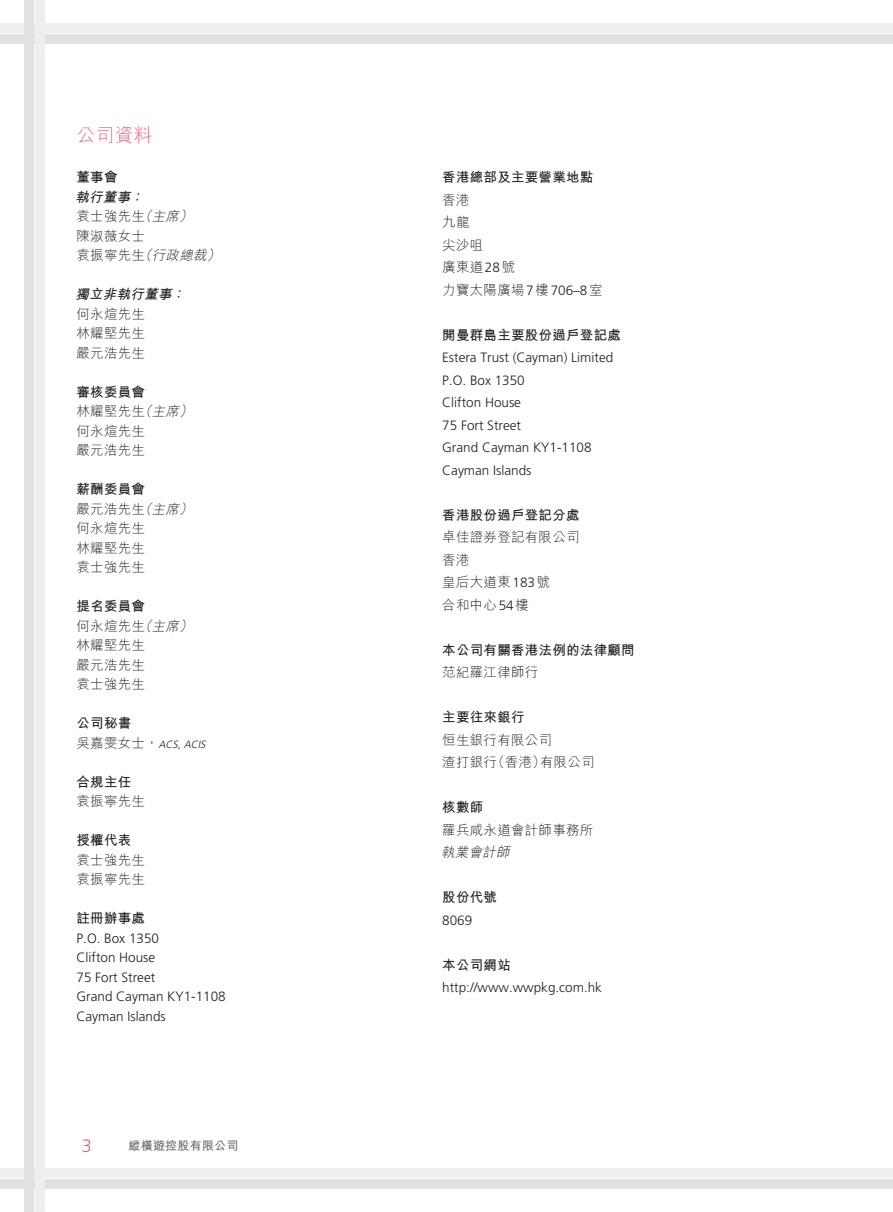
<style>
.page{position:relative;width:893px;height:1212px;background:#fff}
.page>*{position:absolute;margin:0;border:0;box-sizing:border-box;transform-origin:0 0}
.t1{font:300 18.75px "M Hei HK";color:#f05e7b}
.t2{font:300 18px "Frutiger LT Std";color:#f05e7b}
.t3{font:300 13.5px/19.5px "M Hei HK";letter-spacing:.02em;color:#231f20}
.t4{font:300 13.5px/22.5px "Frutiger LT Std";color:#231f20}
.t5{font:700 13.5px "M Hei HK";letter-spacing:.02em;color:#231f20}
.t6{font:italic 700 13.5px "M Hei HK";color:#231f20}
.t7{font:italic 300 13.5px "M Hei HK";color:#231f20}
.t8{font:700 12px "M Hei HK";letter-spacing:.02em;color:#6c6d70}
.t9{font:italic 300 10.5px "Frutiger LT Std";color:#231f20}
.s1{font-weight:700;font-style:italic}
.s2{font-style:italic}
.s3{font-weight:700}
.s4{font-family:"M Hei HK";font-style:normal;font-size:13.5px}
.s5{font-family:"Frutiger LT Std"}
</style>
<div class="page">
<div style="left:0;top:23px;width:893px;height:10px;background:#eeeeef"></div>
<div style="left:0;top:34px;width:893px;height:10px;background:#e0e1e3"></div>
<div style="left:0;top:1168px;width:893px;height:10px;background:#eeeeef"></div>
<div style="left:0;top:1179px;width:893px;height:10px;background:#e0e1e3"></div>
<div style="left:35px;top:0;width:9px;height:1212px;background:#eeeeef"></div>
<div style="left:24px;top:0;width:10px;height:1212px;background:#e0e1e3"></div>
<h1 class="t1" style="left:77px;top:126px;width:78px">公司資料</h1>
<p class="t5" style="left:77px;top:167px;width:43px">董事會</p>
<p class="t3" style="left:75px;top:187px;width:149px"><span class="s1">執行董事：<br></span>袁士強先生<span class="s2">（主席）<br></span>陳淑薇女士<br>袁振寧先生<span class="s2">（行政總裁）</span></p>
<p class="t6" style="left:75px;top:284px;width:115px">獨立非執行董事：</p>
<p class="t3" style="left:77px;top:304px;width:70px;text-align:justify">何永煊先生林耀堅先生嚴元浩先生</p>
<p class="t3" style="left:77px;top:382px;width:120px"><span class="s3">審核委員會<br></span>林耀堅先生<span class="s2">（主席）</span>何永煊先生<br>嚴元浩先生</p>
<p class="t3" style="left:77px;top:479px;width:120px"><span class="s3">薪酬委員會<br></span>嚴元浩先生<span class="s2">（主席）</span>何永煊先生<br>林耀堅先生<br>袁士強先生</p>
<p class="t3" style="left:77px;top:596px;width:120px"><span class="s3">提名委員會<br></span>何永煊先生<span class="s2">（主席）</span>林耀堅先生<br>嚴元浩先生<br>袁士強先生</p>
<p class="t5" style="left:77px;top:713px;width:56px">公司秘書</p>
<p class="t9" style="left:77px;top:738px;width:133px"><span class="s4">吳嘉雯女士，</span>ACS,ACIS</p>
<p class="t5" style="left:77px;top:772px;width:56px">合規主任</p>
<p class="t3" style="left:77px;top:791px;width:70px">袁振寧先生</p>
<p class="t5" style="left:77px;top:830px;width:56px">授權代表</p>
<p class="t3" style="left:77px;top:850px;width:70px">袁士強先生袁振寧先生</p>
<p class="t5" style="left:77px;top:908px;width:70px">註冊辦事處</p>
<p class="t4" style="left:77px;top:928px;width:151px;line-height:19.5px">P.O. Box 1350<br>Clifton House<br>75 Fort Street<br>Grand Cayman KY1-1108<br>Cayman Islands</p>
<h2 class="t2" style="left:82px;top:1135px;width:12px">3</h2>
<p class="t8" style="left:129px;top:1137px;width:111px">縱橫遊控股有限公司</p>
<p class="t5" style="left:442px;top:167px;width:153px">香港總部及主要營業地點</p>
<p class="t3" style="left:442px;top:188px;width:162px;line-height:22.5px">香港<br>九龍<br>尖沙咀<br>廣東道<span class="s5">28</span>號<br>力寶太陽廣場<span class="s5">7</span>樓<span class="s5">706–8</span>室</p>
<p class="t5" style="left:442px;top:325px;width:180px">開曼群島主要股份過戶登記處</p>
<p class="t4" style="left:442px;top:346px;width:172px">Estera Trust (Cayman) Limited<br>P.O. Box 1350<br>Clifton House<br>75 Fort Street<br>Grand Cayman KY1-1108<br>Cayman Islands</p>
<p class="t5" style="left:442px;top:505px;width:139px">香港股份過戶登記分處</p>
<p class="t3" style="left:442px;top:526px;width:139px;line-height:22.5px">卓佳證券登記有限公司香港<br>皇后大道東<span class="s5">183</span>號<br>合和中心<span class="s5">54</span>樓</p>
<p class="t5" style="left:442px;top:640px;width:194px">本公司有關香港法例的法律顧問</p>
<p class="t3" style="left:442px;top:662px;width:98px">范紀羅江律師行</p>
<p class="t5" style="left:442px;top:707px;width:84px">主要往來銀行</p>
<p class="t3" style="left:442px;top:728px;width:154px;line-height:22.5px">恒生銀行有限公司<br>渣打銀行（香港）有限公司</p>
<p class="t5" style="left:442px;top:797px;width:43px">核數師</p>
<p class="t3" style="left:442px;top:820px;width:153px">羅兵咸永道會計師事務所</p>
<p class="t7" style="left:441px;top:845px;width:73px">執業會計師</p>
<p class="t5" style="left:442px;top:887px;width:56px">股份代號</p>
<p class="t4" style="left:442px;top:909px;width:32px">8069</p>
<p class="t5" style="left:442px;top:955px;width:70px">本公司網站</p>
<p class="t4" style="left:442px;top:976px;width:161px">http://www.wwpkg.com.hk</p>
</div>
